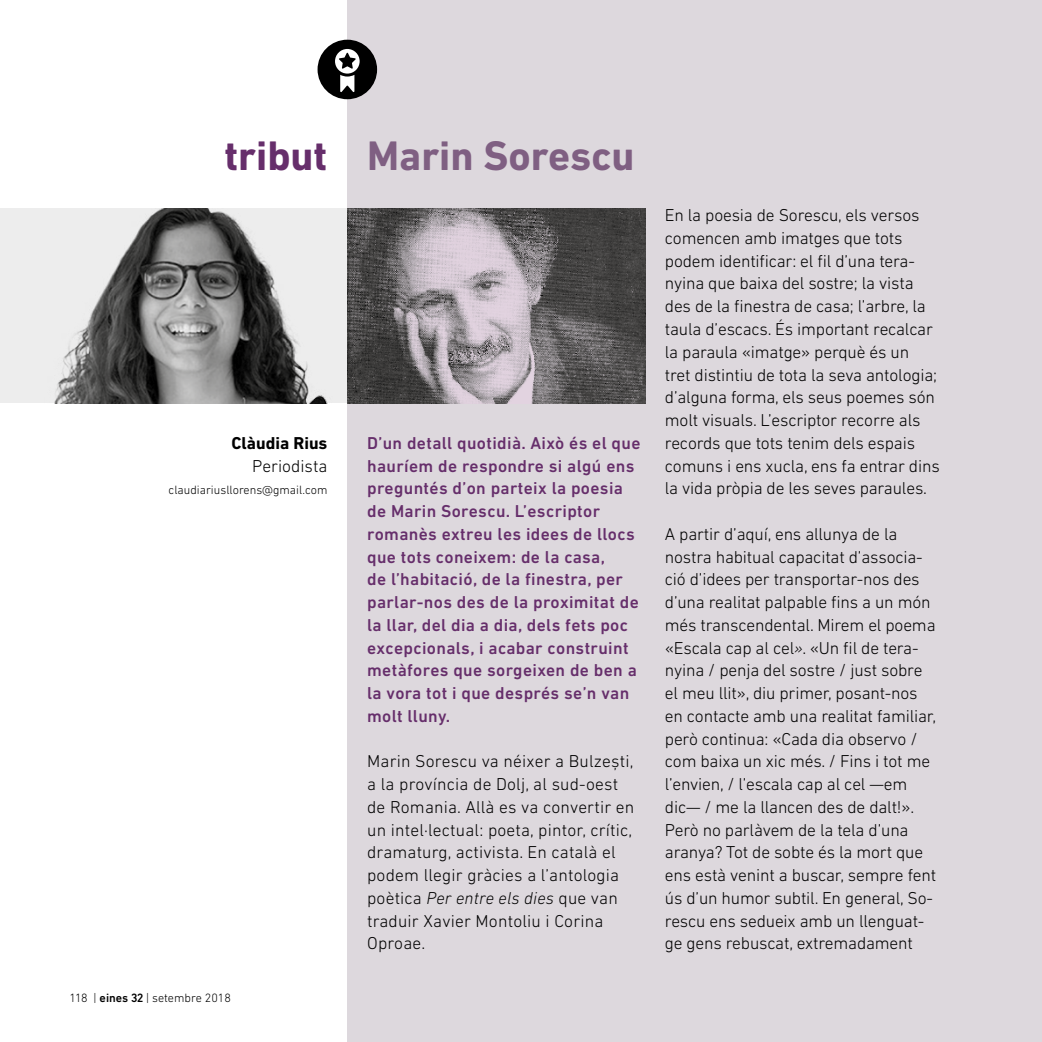
<style>
.page{position:relative;width:1042px;height:1042px;background:#fff}
.page>*{position:absolute;margin:0;border:0;box-sizing:border-box;transform-origin:0 0}
.t1{font:700 42px "DIN Next LT Pro";color:#7f5f82}
.t2{font:700 42px "DIN Next LT Pro";color:#662e6b}
.t3{font:300 17.5px/22.8px "DIN Next LT Pro";letter-spacing:-.01em;color:#000}
.t4{font:500 17.5px/22.8px "DIN Next LT Pro";letter-spacing:.02em;color:#662e6b}
.t5{font:300 17.5px/22.8px "DIN Next LT Pro";letter-spacing:.01em;color:#000}
.t6{font:700 17.5px "DIN Next LT Pro";color:#000}
.t7{font:300 12.25px "DIN Next LT Pro";color:#000}
.s1{font-weight:500}
.s2{font-style:italic}
</style>
<div class="page">
<div style="left:347px;top:0;width:695px;height:1042px;background:#ddd8dd"></div>
<div style="left:317px;top:40px;width:60px;height:59px;background:#000;border-radius:50%"></div>
<svg style="left:335px;top:49px;width:25px;height:43px"></svg>
<img style="left:0;top:208px;width:347px;height:195px">
<svg style="left:347px;top:208px;width:298px;height:195px;background:#777275"></svg>
<h1 class="t2" style="left:224px;top:141px;width:105px">tribut</h1>
<p class="t6" style="left:231px;top:436px;width:97px">Clàudia Rius</p>
<p class="t3" style="left:252px;top:454px;width:77px">Periodista</p>
<p class="t7" style="left:169px;top:483px;width:160px">claudiariusllorens@gmail.com</p>
<p class="t7" style="left:69px;top:990px;width:163px">118 | <span class="s1">eines 32</span> | setembre 2018</p>
<h1 class="t1" style="left:367px;top:141px;width:269px">Marin Sorescu</h1>
<p class="t4" style="left:367px;top:433px;width:275px">D’un detall quotidià. Això és el que hauríem de respondre si algú ens preguntés d’on parteix la poesia de Marin Sorescu. L’escriptor romanès extreu les idees de llocs que tots coneixem: de la casa,<br>de l’habitació, de la finestra, per parlar-nos des de la proximitat de la llar, del dia a dia, dels fets poc excepcionals, i acabar construint metàfores que sorgeixen de ben a la vora tot i que després se’n van molt lluny.</p>
<p class="t5" style="left:367px;top:750px;width:269px">Marin Sorescu va néixer a Bulzești, a la província de Dolj, al sud-oest de Romania. Allà es va convertir en un intel·lectual: poeta, pintor, crític, dramaturg, activista. En català el podem llegir gràcies a l’antologia poètica <span class="s2">Per entre els dies</span> que van traduir Xavier Montoliu i Corina<br>Oproae.</p>
<p class="t3" style="left:665px;top:204px;width:276px">En la poesia de Sorescu, els versos comencen amb imatges que tots podem identificar: el fil d’una tera&shy;nyina que baixa del sostre; la vista des de la finestra de casa; l’arbre, la taula d’escacs. És important recalcar la paraula «imatge» perquè és un<br>tret distintiu de tota la seva antologia; d’alguna forma, els seus poemes són molt visuals. L’escriptor recorre als records que tots tenim dels espais comuns i ens xucla, ens fa entrar dins la vida pròpia de les seves paraules.</p>
<p class="t3" style="left:665px;top:522px;width:273px">A partir d’aquí, ens allunya de la nostra habitual capacitat d’associa&shy;ció d’idees per transportar-nos des d’una realitat palpable fins a un món més transcendental. Mirem el poema «Escala cap al cel<span class="s2">»</span>. «Un fil de tera&shy;nyina / penja del sostre / just sobre el meu llit», diu primer, posant-nos en contacte amb una realitat familiar, però continua: «Cada dia observo / com baixa un xic més. / Fins i tot me l’envien, / l’escala cap al cel —em dic— / me la llancen des de dalt!».<br>Però no parlàvem de la tela d’una aranya? Tot de sobte és la mort que ens està venint a buscar, sempre fent ús d’un humor subtil. En general, So&shy;rescu ens sedueix amb un llenguat&shy;ge gens rebuscat, extremadament</p>
</div>
